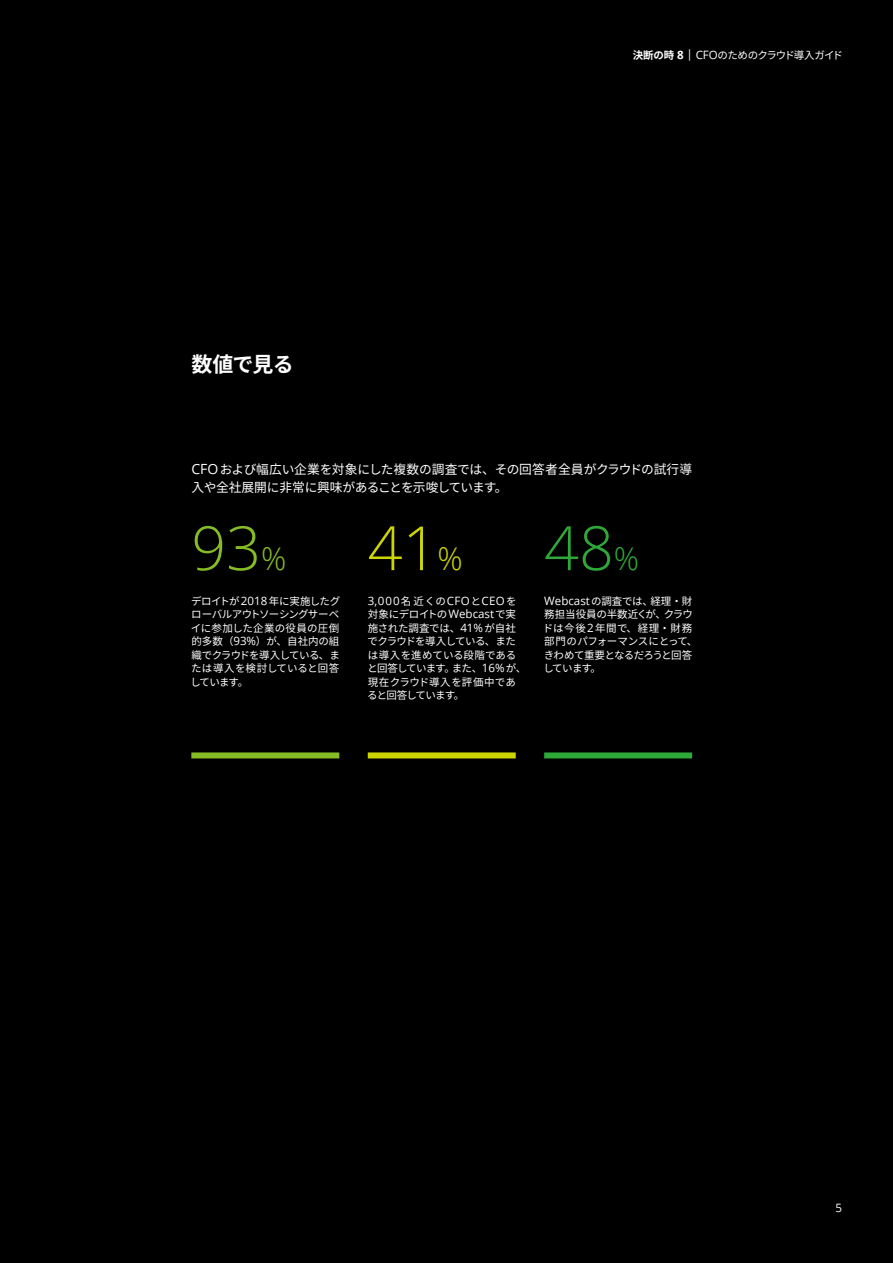
<style>
.page{position:relative;width:893px;height:1263px;background:#000}
.page>*{position:absolute;margin:0;border:0;box-sizing:border-box;transform-origin:0 0}
.t1{font:300 61.05px "Open Sans";color:#86bc24}
.t2{font:300 61.05px "Open Sans";color:#cdd500}
.t3{font:300 61.05px "Open Sans";color:#2ea836}
.t4{font:700 21px "Noto Sans JP";letter-spacing:-.035em;color:#fff}
.t5{font:12.75px/18px "Noto Sans JP";letter-spacing:-.02em;color:#fff}
.t6{font:11.55px "Open Sans";letter-spacing:.025em;color:#fff}
.t7{font:10.5px/13.5px "Noto Sans JP";letter-spacing:-.03em;color:#fff}
.t8{font:10.5px "Noto Sans JP";letter-spacing:-.075em;color:#fff}
.s1{font-weight:700}
.s2{font-family:"Open Sans";font-weight:700;font-size:11.55px}
.s3{font-family:"Open Sans";font-size:11.55px}
.s4{font-family:"Open Sans";font-size:14.1px}
.s5{font-size:31.35px}
.s6{font-family:"Noto Sans JP";font-size:10.5px}
</style>
<div class="page">
<div style="left:191px;top:752px;width:148px;height:6px;background:#86bc24"></div>
<div style="left:368px;top:752px;width:148px;height:6px;background:#cdd500"></div>
<div style="left:544px;top:752px;width:148px;height:6px;background:#2ea836"></div>
<h2 class="t4" style="left:191px;top:352px;width:104px">数値で見る</h2>
<p class="t8" style="left:633px;top:50px;width:212px"><span class="s1">決断の時</span> <span class="s2">8</span> <span class="s3">| CFO</span>のためのクラウド導入ガイド</p>
<p class="t5" style="left:191px;top:460px;width:502px"><span class="s4">CFO</span>および幅広い企業を対象にした複数の調査では、その回答者全員がクラウドの試行導入や全社展開に非常に興味があることを示唆しています。</p>
<h1 class="t1" style="left:191px;top:506px;width:96px">93<span class="s5">%</span></h1>
<h1 class="t2" style="left:368px;top:506px;width:96px">41<span class="s5">%</span></h1>
<h1 class="t3" style="left:544px;top:506px;width:96px">48<span class="s5">%</span></h1>
<p class="t7" style="left:191px;top:594px;width:151px;text-align:justify">デロイトが<span class="s3">2018</span>年に実施したグローバルアウトソーシングサーベイに参加した企業の役員の圧倒的多数（<span class="s3">93%</span>）が、自社内の組織でクラウドを導入している、または導入を検討していると回答しています。</p>
<p class="t6" style="left:368px;top:593px;width:150px">3,000<span class="s6">名近くの</span>CFO<span class="s6">と</span>CEO<span class="s6">を</span></p>
<p class="t7" style="left:367px;top:608px;width:161px">対象にデロイトの<span class="s3">Webcast</span>で実施された調査では、<span class="s3">41%</span>が自社でクラウドを導入している、または導入を進めている段階であると回答しています。また、<span class="s3">16%</span> が、現在クラウド導入を評価中であると回答しています。</p>
<p class="t7" style="left:543px;top:594px;width:156px"><span class="s3">Webcast</span>の調査では、経理・財務担当役員の半数近くが、クラウドは今後<span class="s3">2</span>年間で、経理・財務部門のパフォーマンスにとって、きわめて重要となるだろうと回答しています。</p>
<p class="t6" style="left:835px;top:1200px;width:8px">5</p>
</div>
